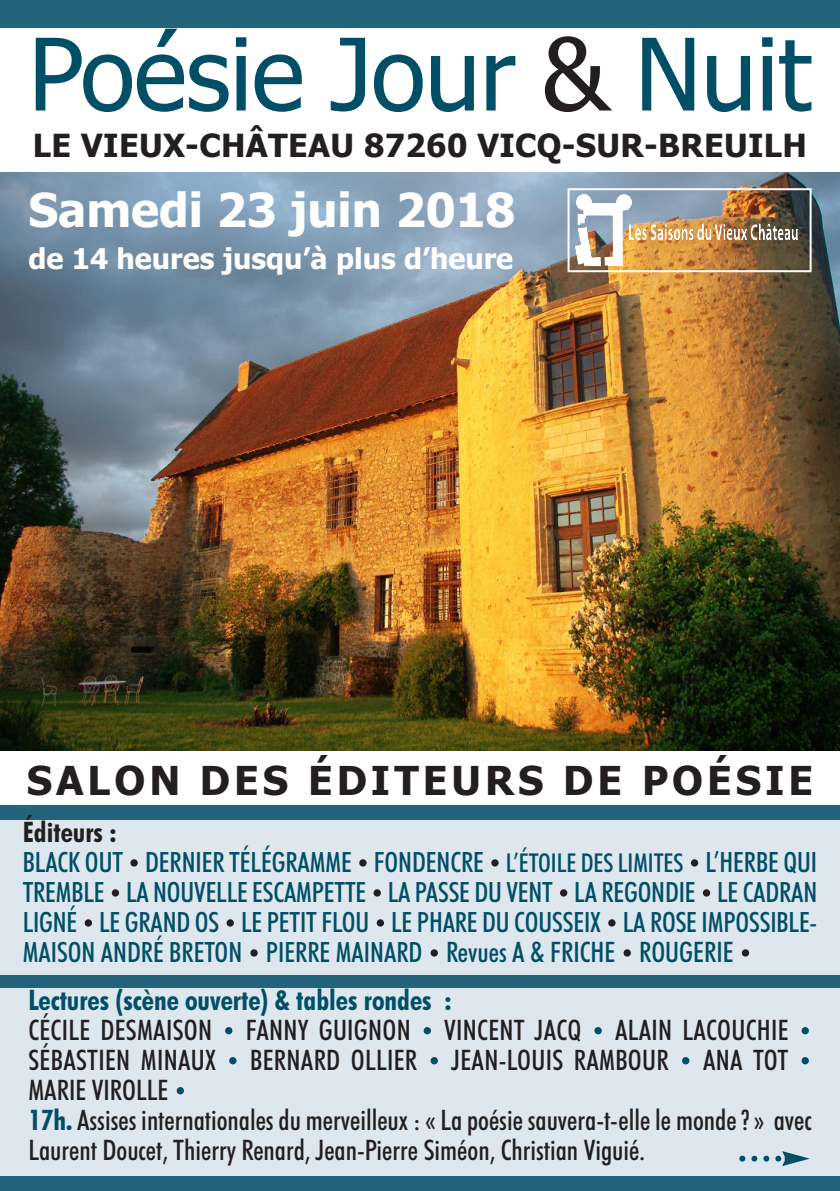
<style>
.page{position:relative;width:840px;height:1191px;background:#fff}
.page>*{position:absolute;margin:0;border:0;box-sizing:border-box;transform-origin:0 0}
.t1{font:100px "Tahoma";letter-spacing:-.01em;color:#004f67}
.t2{font:500 condensed 66px "Futura BT";color:#231f20}
.t3{font:500 condensed 66px "Futura BT";color:#004f67}
.t4{font:700 47px "Tahoma";color:#fff}
.t5{font:700 40px "Tahoma";letter-spacing:.1em;color:#231f20}
.t6{font:700 32px "Tahoma";letter-spacing:.01em;color:#231f20}
.t7{font:700 28.6px "Tahoma";color:#fff}
.t8{font:500 condensed 28.4px/30px "Futura BT";color:#231f20}
.t9{font:700 condensed 28.4px "Futura BT";color:#004f67}
.t10{font:500 condensed 28.4px "Futura BT";color:#004f67}
.t11{font:700 condensed 28.4px "Futura BT";color:#231f20}
.t12{font:500 condensed 28px "Futura BT";letter-spacing:-.005em;color:#004f67}
.t13{font:500 condensed 26px "Futura BT";color:#004f67}
.s1{color:#231f20}
.s2{font-weight:700;color:#004f67}
</style>
<div class="page">
<div style="left:0;top:0;width:839px;height:1191px;background:#23647c"></div>
<div style="left:0;top:28px;width:839px;height:681px;background:#fff"></div>
<img style="left:0;top:172px;width:839px;height:579px">
<img style="left:574px;top:194px;width:196px;height:72px">
<div style="left:567px;top:188px;width:244px;height:84px;border:2px solid #fff"></div>
<div style="left:0;top:820px;width:839px;height:154px;background:#dee7ee"></div>
<div style="left:0;top:988px;width:839px;height:187px;background:#dee7ee"></div>
<svg style="left:739px;top:1151px;width:70px;height:15px"></svg>
<div style="left:0;top:751px;width:839px;height:54px;background:#fff"></div>
<h1 class="t1" style="left:28px;top:17px;width:784px">Poésie Jour <span class="s1">&amp;</span> Nuit</h1>
<p class="t6" style="left:33px;top:127px;width:775px">LE VIEUX-CHÂTEAU 87260 VICQ-SUR-BREUILH</p>
<h3 class="t4" style="left:28px;top:183px;width:488px">Samedi 23 juin 2018</h3>
<p class="t7" style="left:28px;top:242px;width:486px">de 14 heures jusqu’à plus d’heure</p>
<h3 class="t5" style="left:27px;top:757px;width:787px">SALON DES ÉDITEURS DE POÉSIE</h3>
<p class="t11" style="left:23px;top:815px;width:96px">Éditeurs :</p>
<p class="t12" style="left:23px;top:850px;width:102px">BLACK OUT</p>
<h2 class="t2" style="left:128px;top:816px;width:14px">.</h2>
<p class="t12" style="left:145px;top:850px;width:208px">DERNIER TÉLÉGRAMME</p>
<h2 class="t2" style="left:356px;top:816px;width:14px">.</h2>
<p class="t12" style="left:373px;top:850px;width:112px">FONDENCRE</p>
<h2 class="t2" style="left:488px;top:816px;width:14px">.</h2>
<p class="t13" style="left:505px;top:852px;width:179px">L’ÉTOILE DES LIMITES</p>
<h2 class="t2" style="left:687px;top:816px;width:14px">.</h2>
<p class="t12" style="left:705px;top:850px;width:113px">L’HERBE QUI</p>
<p class="t12" style="left:23px;top:880px;width:83px">TREMBLE</p>
<h2 class="t2" style="left:109px;top:846px;width:14px">.</h2>
<p class="t12" style="left:126px;top:880px;width:242px">LA NOUVELLE ESCAMPETTE</p>
<h2 class="t2" style="left:370px;top:846px;width:14px">.</h2>
<p class="t12" style="left:387px;top:880px;width:166px">LA PASSE DU VENT</p>
<h2 class="t2" style="left:557px;top:846px;width:14px">.</h2>
<p class="t12" style="left:574px;top:880px;width:123px">LA REGONDIE</p>
<h2 class="t2" style="left:699px;top:846px;width:14px">.</h2>
<p class="t12" style="left:716px;top:880px;width:102px">LE CADRAN</p>
<p class="t12" style="left:23px;top:910px;width:56px">LIGNÉ</p>
<h2 class="t2" style="left:82px;top:876px;width:14px">.</h2>
<p class="t12" style="left:99px;top:910px;width:122px">LE GRAND OS</p>
<h2 class="t2" style="left:224px;top:876px;width:14px">.</h2>
<p class="t12" style="left:241px;top:910px;width:130px">LE PETIT FLOU</p>
<h2 class="t2" style="left:374px;top:876px;width:14px">.</h2>
<p class="t12" style="left:391px;top:910px;width:211px">LE PHARE DU COUSSEIX</p>
<h2 class="t2" style="left:605px;top:876px;width:14px">.</h2>
<p class="t12" style="left:622px;top:910px;width:196px">LA ROSE IMPOSSIBLE-</p>
<p class="t12" style="left:23px;top:940px;width:221px">MAISON ANDRÉ BRETON</p>
<h2 class="t2" style="left:247px;top:906px;width:14px">.</h2>
<p class="t12" style="left:266px;top:940px;width:158px">PIERRE MAINARD</p>
<h2 class="t2" style="left:427px;top:906px;width:14px">.</h2>
<p class="t10" style="left:446px;top:940px;width:171px">Revues A &amp; FRICHE</p>
<h2 class="t2" style="left:620px;top:906px;width:14px">.</h2>
<p class="t10" style="left:638px;top:940px;width:96px">ROUGERIE</p>
<h2 class="t2" style="left:738px;top:906px;width:14px">.</h2>
<p class="t9" style="left:28px;top:983px;width:425px">Lectures (scène ouverte) &amp; tables rondes :</p>
<p class="t8" style="left:28px;top:1016px;width:185px">CÉCILE DESMAISON</p>
<h2 class="t3" style="left:222px;top:983px;width:14px">.</h2>
<p class="t8" style="left:245px;top:1016px;width:166px">FANNY GUIGNON</p>
<h2 class="t3" style="left:420px;top:983px;width:14px">.</h2>
<p class="t8" style="left:444px;top:1016px;width:139px">VINCENT JACQ</p>
<h2 class="t3" style="left:591px;top:983px;width:14px">.</h2>
<p class="t8" style="left:614px;top:1016px;width:175px">ALAIN LACOUCHIE</p>
<h2 class="t3" style="left:798px;top:983px;width:14px">.</h2>
<p class="t8" style="left:28px;top:1046px;width:189px">SÉBASTIEN MINAUX</p>
<h2 class="t3" style="left:226px;top:1013px;width:14px">.</h2>
<p class="t8" style="left:250px;top:1046px;width:168px">BERNARD OLLIER</p>
<h2 class="t3" style="left:427px;top:1013px;width:14px">.</h2>
<p class="t8" style="left:451px;top:1046px;width:218px">JEAN-LOUIS RAMBOUR</p>
<h2 class="t3" style="left:679px;top:1013px;width:14px">.</h2>
<p class="t8" style="left:702px;top:1046px;width:87px">ANA TOT</p>
<h2 class="t3" style="left:798px;top:1013px;width:14px">.</h2>
<p class="t8" style="left:28px;top:1076px;width:141px">MARIE VIROLLE</p>
<h2 class="t3" style="left:174px;top:1043px;width:14px">.</h2>
<p class="t8" style="left:28px;top:1106px;width:784px"><span class="s2">17h.</span> Assises internationales du merveilleux : « La poésie sauvera-t-elle le monde ? » avec<br>Laurent Doucet, Thierry Renard, Jean-Pierre Siméon, Christian Viguié.</p>
</div>
